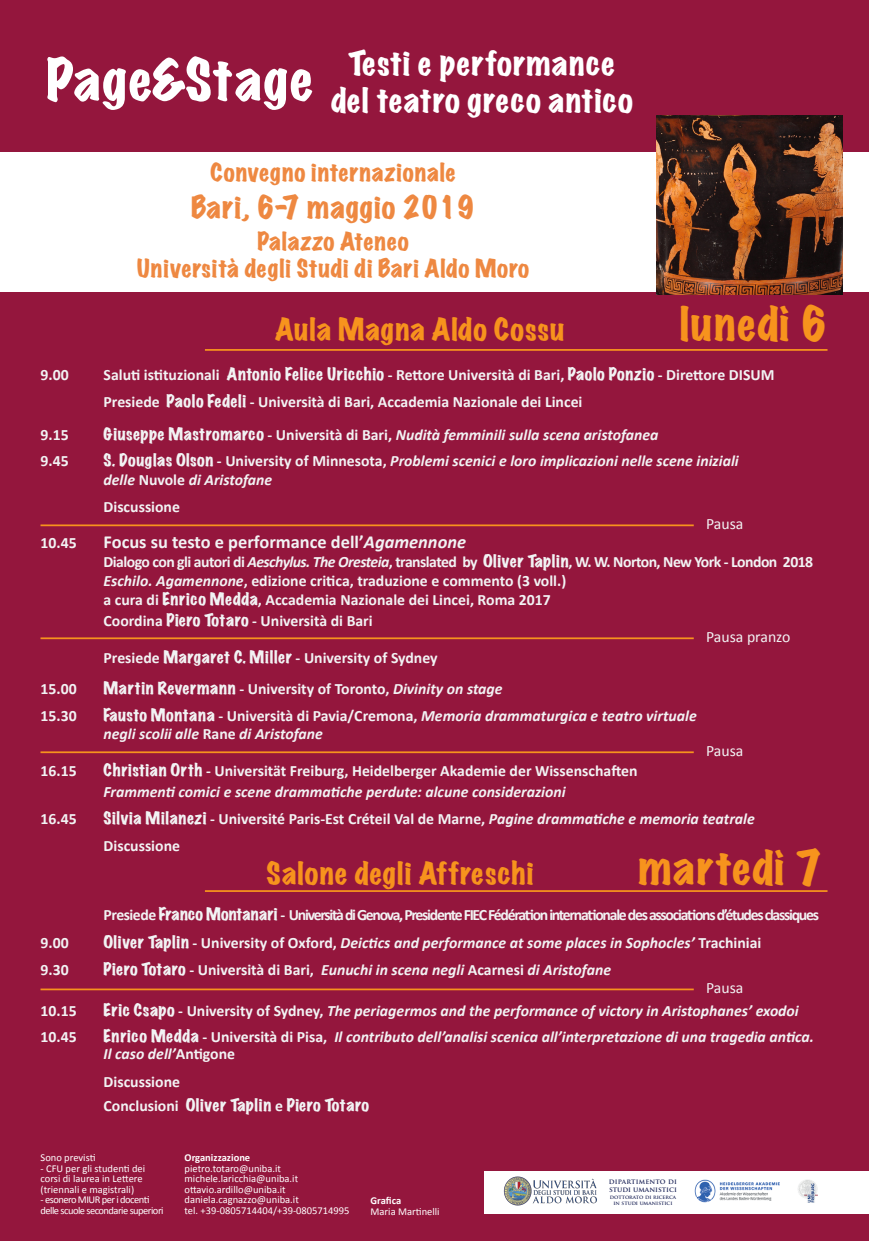
<style>
.page{position:relative;width:869px;height:1241px;background:#fff}
.page>*{position:absolute;margin:0;border:0;box-sizing:border-box;transform-origin:0 0}
.t1{font:expanded 52.5px "Marker Felt";letter-spacing:.035em;color:#fff}
.t2{font:expanded 42px "Marker Felt";letter-spacing:.035em;color:#f7931d}
.t3{font:expanded 30.62px/36.8px "Marker Felt";letter-spacing:.035em;color:#fff;text-align:center}
.t4{font:expanded 28px "Marker Felt";letter-spacing:.04em;color:#f7931d}
.t5{font:expanded 28px "Marker Felt";letter-spacing:.035em;color:#ee8841}
.t6{font:expanded 22.75px/27.3px "Marker Felt";letter-spacing:.035em;color:#ee8841;text-align:center}
.t7{font:700 18.38px "Calibri";color:#f2f3f4}
.t8{font:italic 700 15.75px/18.9px "Calibri";color:#f2f3f4}
.t9{font:700 15.75px/18.9px "Calibri";color:#f2f3f4}
.t10{font:700 15.75px "Calibri";letter-spacing:-.08em;color:#f2f3f4}
.t11{font:expanded 15.75px "Marker Felt";letter-spacing:.035em;color:#f2f3f4}
.t12{font:15.75px "Calibri";color:#f2f3f4}
.t13{font:10.5px/10.5px "Calibri";color:#fff}
.t14{font:10.5px/10.5px "Calibri";letter-spacing:-.05em;color:#fff}
.t15{font:700 10.5px "Calibri";color:#fff}
.t16{font:700 7px/8.4px "Trajan Pro";color:#1e2659}
.t17{font:700 5.25px/6.3px "Trajan Pro";color:#1e2659;text-align:center}
.s1{font-family:"Marker Felt";font-weight:400;font-stretch:expanded}
.s2{font-family:"Marker Felt";font-weight:400;font-style:normal;font-stretch:expanded}
.s3{font-style:normal}
.s4{font-style:italic}
.s5{font-family:"Calibri";font-weight:700;font-stretch:normal}
</style>
<div class="page">
<div style="left:0;top:0;width:868px;height:152px;background:#94163d"></div>
<div style="left:0;top:293px;width:868px;height:947px;background:#94163d"></div>
<div style="left:484px;top:1170px;width:384px;height:42px;background:#fff"></div>
<hr style="left:205px;top:349px;width:622px;height:2px;background:#f7931d">
<hr style="left:205px;top:890px;width:622px;height:1px;background:#f7931d">
<hr style="left:40px;top:751px;width:653px;height:2px;background:#f7931d">
<hr style="left:40px;top:988px;width:653px;height:2px;background:#f7931d">
<hr style="left:40px;top:637px;width:653px;height:2px;background:#f7931d">
<img style="left:655px;top:115px;width:187px;height:179px">
<img style="left:503px;top:1176px;width:94px;height:30px">
<img style="left:798px;top:1179px;width:19px;height:23px">
<img style="left:694px;top:1179px;width:86px;height:23px">
<hr style="left:40px;top:524px;width:653px;height:2px;background:#f7931d">
<h1 class="t1" style="left:46px;top:38px;width:268px">Page&amp;Stage</h1>
<h3 class="t3" style="left:330px;top:45px;width:303px">Testi e performance del teatro greco antico</h3>
<h3 class="t6" style="left:210px;top:158px;width:247px">Convegno internazionale</h3>
<h3 class="t5" style="left:191px;top:185px;width:285px">Bari, 6-7 maggio 2019</h3>
<h3 class="t6" style="left:137px;top:227px;width:393px">Palazzo Ateneo<br>Università degli Studi di Bari Aldo Moro</h3>
<h3 class="t4" style="left:275px;top:307px;width:290px">Aula Magna Aldo Cossu</h3>
<h2 class="t2" style="left:679px;top:291px;width:149px">lunedì 6</h2>
<p class="t9" style="left:40px;top:365px;width:30px">9.00</p>
<p class="t9" style="left:103px;top:361px;width:672px;line-height:27.1px">Saluti istituzionali <span class="s1">Antonio Felice Uricchio</span> - Rettore Università di Bari, <span class="s1">Paolo Ponzio</span> - Direttore DISUM<br>Presiede <span class="s1">Paolo Fedeli</span> - Università di Bari, Accademia Nazionale dei Lincei</p>
<p class="t9" style="left:40px;top:425px;width:30px">9.15</p>
<p class="t8" style="left:103px;top:425px;width:556px"><span class="s2">Giuseppe Mastromarco</span> <span class="s3">- Università di Bari,</span> Nudità femminili sulla scena aristofanea</p>
<p class="t9" style="left:40px;top:451px;width:30px">9.45</p>
<p class="t8" style="left:103px;top:451px;width:636px"><span class="s2">S. Douglas Olson</span> <span class="s3">- University of Minnesota,</span> Problemi scenici e loro implicazioni nelle scene iniziali delle <span class="s3">Nuvole</span> di Aristofane</p>
<p class="t9" style="left:103px;top:496px;width:78px">Discussione</p>
<p class="t9" style="left:40px;top:533px;width:38px">10.45</p>
<p class="t7" style="left:103px;top:530px;width:364px">Focus su testo e performance dell’<span class="s4">Agamennone</span></p>
<p class="t9" style="left:103px;top:552px;width:710px">Dialogo con gli autori di <span class="s4">Aeschylus. The Oresteia</span>, translated by <span class="s1">Oliver Taplin</span>, W. W. Norton, New York - London 2018<br><span class="s4">Eschilo. Agamennone</span>, edizione critica, traduzione e commento (3 voll.)<br>a cura di <span class="s1">Enrico Medda</span>, Accademia Nazionale dei Lincei, Roma 2017</p>
<p class="t9" style="left:103px;top:611px;width:270px">Coordina <span class="s1">Piero Totaro</span> - Università di Bari</p>
<p class="t9" style="left:103px;top:648px;width:335px">Presiede <span class="s1">Margaret C. Miller</span> - University of Sydney</p>
<p class="t9" style="left:40px;top:679px;width:38px">15.00</p>
<p class="t9" style="left:103px;top:679px;width:400px"><span class="s1">Martin Revermann</span> - University of Toronto, <span class="s4">Divinity on stage</span></p>
<p class="t9" style="left:40px;top:705px;width:38px">15.30</p>
<p class="t8" style="left:103px;top:705px;width:594px"><span class="s2">Fausto Montana</span> <span class="s3">- Università di Pavia/Cremona,</span> Memoria drammaturgica e teatro virtuale negli scolii alle <span class="s3">Rane</span> di Aristofane</p>
<p class="t9" style="left:40px;top:761px;width:38px">16.15</p>
<p class="t8" style="left:103px;top:760px;width:535px;line-height:21px"><span class="s2">Christian Orth</span> <span class="s3">- Universität Freiburg, Heidelberger Akademie der Wissenschaften<br></span>Frammenti comici e scene drammatiche perdute: alcune considerazioni</p>
<p class="t9" style="left:40px;top:808px;width:38px">16.45</p>
<p class="t9" style="left:103px;top:804px;width:652px;line-height:27.7px"><span class="s1">Silvia Milanezi</span> - Université Paris-Est Créteil Val de Marne, <span class="s4">Pagine drammatiche e memoria teatrale<br></span>Discussione</p>
<p class="t12" style="left:705px;top:513px;width:39px">Pausa</p>
<p class="t12" style="left:705px;top:626px;width:86px">Pausa pranzo</p>
<p class="t12" style="left:705px;top:740px;width:39px">Pausa</p>
<h2 class="t2" style="left:638px;top:834px;width:185px">martedì 7</h2>
<h3 class="t4" style="left:266px;top:851px;width:268px">Salone degli Affreschi</h3>
<p class="t10" style="left:103px;top:904px;width:716px">Presiede <span class="s1">Franco Montanari</span> - Università di Genova, Presidente FIEC Fédération internationale des associations d’études classiques</p>
<p class="t9" style="left:40px;top:932px;width:30px">9.00</p>
<p class="t8" style="left:103px;top:932px;width:659px"><span class="s2">Oliver Taplin</span> <span class="s3">- University of Oxford,</span> Deictics and performance at some places in Sophocles’ <span class="s3">Trachiniai</span></p>
<p class="t9" style="left:40px;top:960px;width:30px">9.30</p>
<p class="t8" style="left:103px;top:960px;width:508px"><span class="s2">Piero Totaro</span> <span class="s3">- Università di Bari,</span> Eunuchi in scena negli <span class="s3">Acarnesi</span> di Aristofane</p>
<p class="t9" style="left:40px;top:1000px;width:38px">10.15</p>
<p class="t8" style="left:103px;top:1000px;width:696px"><span class="s2">Eric Csapo</span> <span class="s3">- University of Sydney,</span> The periagermos and the performance of victory in Aristophanes’ exodoi</p>
<p class="t9" style="left:40px;top:1026px;width:38px">10.45</p>
<p class="t8" style="left:103px;top:1027px;width:711px;line-height:17.5px"><span class="s2">Enrico Medda</span> <span class="s3">- Università di Pisa,</span> Il contributo dell’analisi scenica all’interpretazione di una tragedia antica.<br>Il caso dell’<span class="s3">Antigone</span></p>
<p class="t9" style="left:103px;top:1072px;width:78px">Discussione</p>
<p class="t11" style="left:103px;top:1092px;width:267px"><span class="s5">Conclusioni</span> Oliver Taplin <span class="s5">e</span> Piero Totaro</p>
<p class="t12" style="left:705px;top:977px;width:39px">Pausa</p>
<p class="t13" style="left:40px;top:1152px;width:56px">Sono previsti</p>
<p class="t13" style="left:40px;top:1162px;width:106px">- CFU per gli studenti dei corsi di laurea in Lettere (triennali e magistrali)</p>
<p class="t14" style="left:40px;top:1194px;width:124px">- esonero MIUR per i docenti delle scuole secondarie superiori</p>
<p class="t15" style="left:184px;top:1150px;width:67px">Organizzazione</p>
<p class="t13" style="left:184px;top:1162px;width:166px">pietro.totaro@uniba.it michele.laricchia@uniba.it ottavio.ardillo@uniba.it daniela.cagnazzo@uniba.it<br>tel. +39-0805714404/+39-0805714995</p>
<p class="t15" style="left:370px;top:1193px;width:32px">Grafica</p>
<p class="t13" style="left:370px;top:1205px;width:70px">Maria Martinelli</p>
<p class="t16" style="left:608px;top:1176px;width:69px">DIPARTIMENTO DI<br>STUDI UMANISTICI</p>
<p class="t17" style="left:609px;top:1193px;width:68px">DOTTORATO DI RICERCA<br>IN STUDI UMANISTICI</p>
</div>
